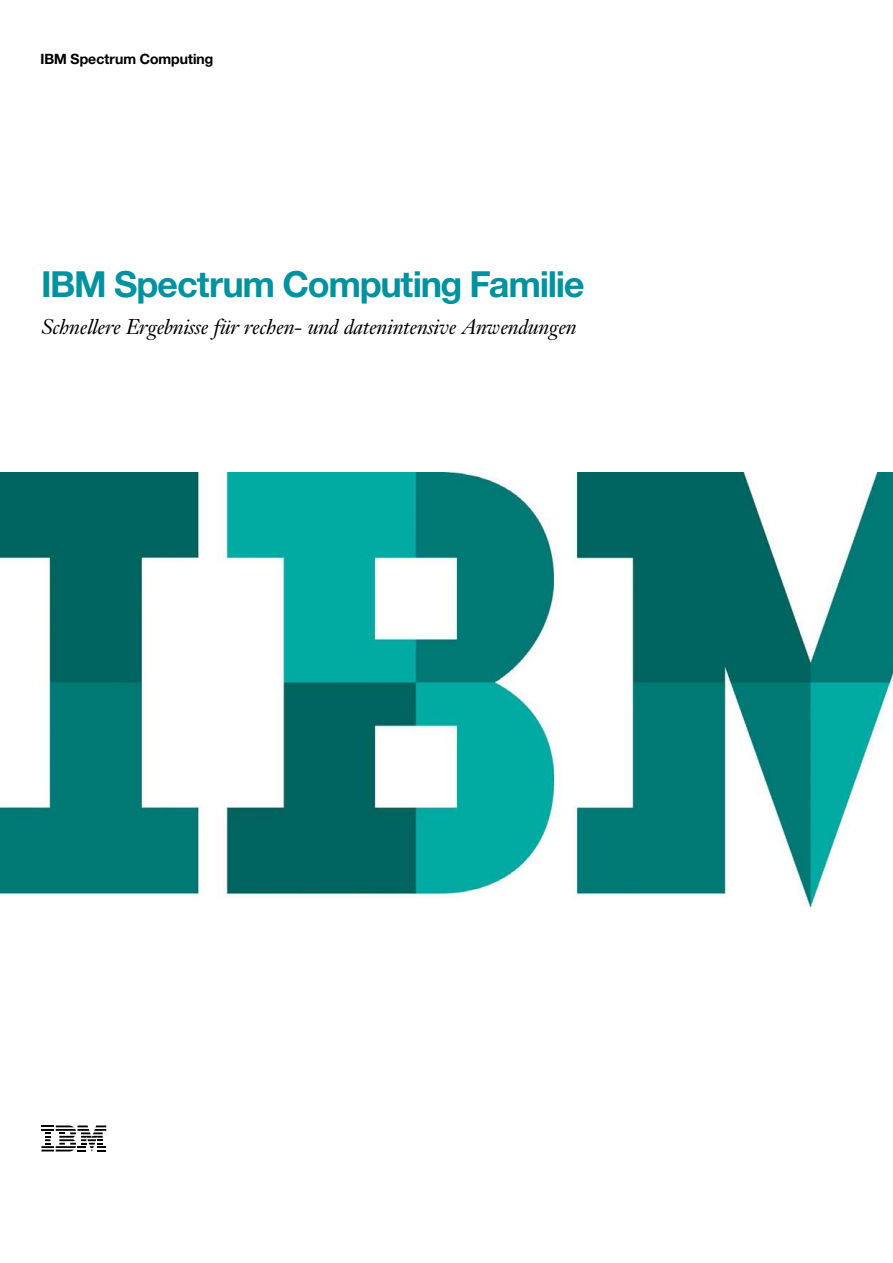
<style>
.page{position:relative;width:893px;height:1263px;background:#fff}
.page>*{position:absolute;margin:0;border:0;box-sizing:border-box;transform-origin:0 0}
.t1{font:700 36px "Helv Neuefor IBM";letter-spacing:-.02em;color:#00929f}
.t2{font:italic 21px "Janson Text LT Pro";letter-spacing:-.015em;color:#000}
.t3{font:700 14.25px "Helv Neuefor IBM";color:#000}
</style>
<div class="page">
<img style="left:0;top:472px;width:893px;height:434px">
<svg style="left:41px;top:1125px;width:65px;height:26px"></svg>
<p class="t3" style="left:41px;top:50px;width:174px">IBM Spectrum Computing</p>
<h1 class="t1" style="left:41px;top:261px;width:545px">IBM Spectrum Computing Familie</h1>
<h2 class="t2" style="left:41px;top:313px;width:537px">Schnellere Ergebnisse für rechen- und datenintensive Anwendungen</h2>
</div>
